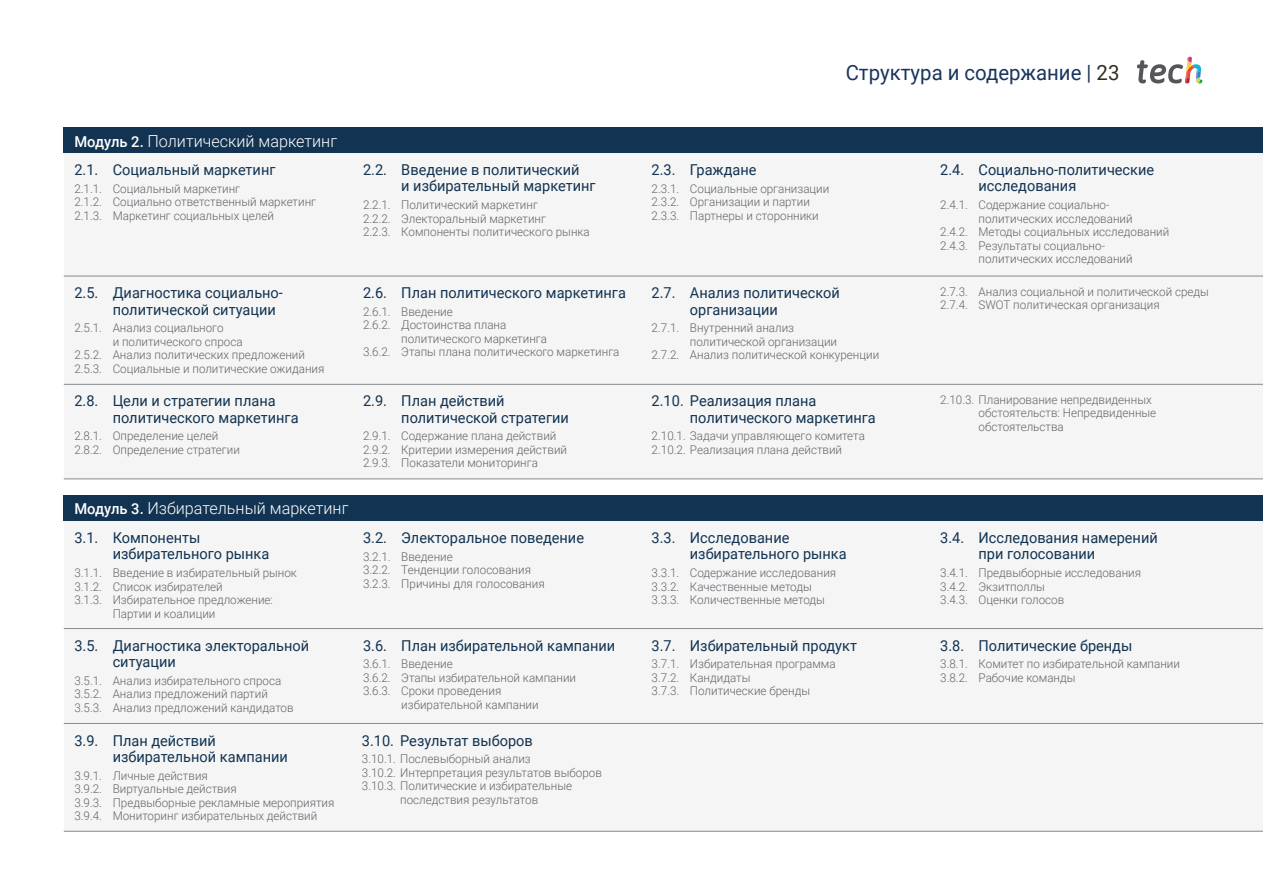
<style>
.page{position:relative;width:1263px;height:893px;background:#fff}
.page>*{position:absolute;margin:0;border:0;box-sizing:border-box;transform-origin:0 0}
.t1{font:21px "Roboto";color:#1a355c}
.t2{font:300 16.5px "Roboto";color:#fff}
.t3{font:15px/16.5px "Roboto";color:#123352}
.t4{font:300 12px/13.5px "Roboto";color:#61646a}
.s1{font-weight:500;font-size:15px}
.s2{color:#312e20}
</style>
<div class="page">
<div style="left:64px;top:153px;width:1199px;height:326px;background:#f4f5f4"></div>
<div style="left:64px;top:128px;width:1199px;height:25px;background:#123352"></div>
<hr style="left:64px;top:276px;width:1199px;height:1px;background:#878a8e">
<hr style="left:64px;top:384px;width:1199px;height:1px;background:#878a8e">
<hr style="left:64px;top:479px;width:1199px;height:1px;background:#878a8e">
<svg style="left:1137px;top:57px;width:65px;height:27px"></svg>
<div style="left:64px;top:521px;width:1199px;height:310px;background:#f4f5f4"></div>
<div style="left:64px;top:495px;width:1199px;height:26px;background:#123352"></div>
<hr style="left:64px;top:628px;width:1199px;height:1px;background:#878a8e">
<hr style="left:64px;top:723px;width:1199px;height:1px;background:#878a8e">
<hr style="left:64px;top:831px;width:1199px;height:1px;background:#878a8e">
<h2 class="t2" style="left:74px;top:129px;width:264px"><span class="s1">Модуль 2.</span> Политический маркетинг</h2>
<p class="t3" style="left:74px;top:161px;width:203px">2.1. Социальный маркетинг</p>
<p class="t4" style="left:74px;top:181px;width:243px">2.1.1. Социальный маркетинг<br>2.1.2. Социально ответственный маркетинг<br>2.1.3. Маркетинг социальных целей</p>
<p class="t3" style="left:401px;top:161px;width:196px;text-indent:-38px">2.2. Введение в политический<br>и избирательный маркетинг</p>
<p class="t4" style="left:363px;top:198px;width:228px">2.2.1. Политический маркетинг<br>2.2.2. Электоральный маркетинг<br>2.2.3. Компоненты политического рынка</p>
<p class="t3" style="left:113px;top:284px;width:172px;text-indent:-38px">2.5. Диагностика социально&shy;политической ситуации</p>
<p class="t4" style="left:74px;top:321px;width:151px">2.5.1. Анализ социального</p>
<p class="t4" style="left:113px;top:334px;width:132px">и политического спроса</p>
<p class="t4" style="left:74px;top:348px;width:232px">2.5.2. Анализ политических предложений</p>
<p class="t4" style="left:74px;top:361px;width:251px">2.5.3. Социальные и политические ожидания</p>
<p class="t3" style="left:113px;top:392px;width:187px;text-indent:-38px">2.8. Цели и стратегии плана политического маркетинга</p>
<p class="t4" style="left:74px;top:429px;width:167px">2.8.1. Определение целей<br>2.8.2. Определение стратегии</p>
<h2 class="t2" style="left:74px;top:497px;width:276px"><span class="s1">Модуль 3.</span> Избирательный маркетинг</h2>
<p class="t3" style="left:113px;top:529px;width:158px;text-indent:-38px">3.1. Компоненты избирательного рынка</p>
<p class="t4" style="left:74px;top:566px;width:224px">3.1.1. Введение в избирательный рынок</p>
<p class="t4" style="left:74px;top:579px;width:150px">3.1.2. Список избирателей</p>
<p class="t4" style="left:74px;top:593px;width:200px">3.1.3. Избирательное предложение:</p>
<p class="t4" style="left:113px;top:606px;width:104px">Партии и коалиции</p>
<p class="t3" style="left:113px;top:636px;width:198px;text-indent:-38px">3.5. Диагностика электоральной ситуации</p>
<p class="t4" style="left:74px;top:673px;width:221px">3.5.1. Анализ избирательного спроса<br>3.5.2. Анализ предложений партий<br>3.5.3. Анализ предложений кандидатов</p>
<p class="t3" style="left:113px;top:731px;width:177px;text-indent:-38px">3.9. План действий избирательной кампании</p>
<p class="t4" style="left:74px;top:768px;width:262px">3.9.1. Личные действия<br>3.9.2. Виртуальные действия<br>3.9.3. Предвыборные рекламные мероприятия 3.9.4. Мониторинг избирательных действий</p>
<p class="t3" style="left:363px;top:284px;width:264px">2.6. План политического маркетинга</p>
<p class="t4" style="left:363px;top:304px;width:91px">2.6.1. Введение</p>
<p class="t4" style="left:363px;top:318px;width:145px">2.6.2. Достоинства плана</p>
<p class="t4" style="left:401px;top:331px;width:147px">политического маркетинга</p>
<p class="t4" style="left:363px;top:345px;width:258px">3.6.2. Этапы плана политического маркетинга</p>
<p class="t3" style="left:401px;top:392px;width:169px;text-indent:-38px">2.9. План действий политической стратегии</p>
<p class="t4" style="left:363px;top:429px;width:206px">2.9.1. Содержание плана действий<br>2.9.2. Критерии измерения действий<br>2.9.3. Показатели мониторинга</p>
<p class="t3" style="left:363px;top:529px;width:222px">3.2. Электоральное поведение</p>
<p class="t4" style="left:363px;top:549px;width:183px">3.2.1. Введение<br>3.2.2. Тенденции голосования<br>3.2.3. Причины для голосования</p>
<p class="t3" style="left:363px;top:636px;width:254px">3.6. План избирательной кампании</p>
<p class="t4" style="left:363px;top:657px;width:91px">3.6.1. Введение</p>
<p class="t4" style="left:363px;top:670px;width:215px">3.6.2. Этапы избирательной кампании</p>
<p class="t4" style="left:363px;top:684px;width:140px">3.6.3. Сроки проведения</p>
<p class="t4" style="left:401px;top:697px;width:139px">избирательной кампании</p>
<p class="t3" style="left:362px;top:731px;width:172px">3.10. Результат выборов</p>
<p class="t4" style="left:362px;top:752px;width:170px">3.10.1. Послевыборный анализ</p>
<p class="t4" style="left:362px;top:765px;width:241px">3.10.2. Интерпретация результатов выборов</p>
<p class="t4" style="left:362px;top:779px;width:212px">3.10.3. Политические и избирательные</p>
<p class="t4" style="left:400px;top:792px;width:139px">последствия результатов</p>
<h1 class="t1" style="left:846px;top:57px;width:275px">Структура и содержание | <span class="s2">23</span></h1>
<p class="t3" style="left:652px;top:161px;width:106px">2.3. Граждане</p>
<p class="t4" style="left:652px;top:181px;width:179px">2.3.1. Социальные организации<br>2.3.2. Организации и партии<br>2.3.3. Партнеры и сторонники</p>
<p class="t3" style="left:978px;top:161px;width:177px;text-indent:-38px">2.4. Социально-политические исследования</p>
<p class="t4" style="left:940px;top:198px;width:171px">2.4.1. Содержание социально-</p>
<p class="t4" style="left:978px;top:211px;width:156px">политических исследований</p>
<p class="t4" style="left:940px;top:225px;width:231px">2.4.2. Методы социальных исследований</p>
<p class="t4" style="left:940px;top:238px;width:166px">2.4.3. Результаты социально-</p>
<p class="t4" style="left:978px;top:252px;width:156px">политических исследований</p>
<p class="t3" style="left:690px;top:284px;width:151px;text-indent:-38px">2.7. Анализ политической организации</p>
<p class="t4" style="left:652px;top:321px;width:144px">2.7.1. Внутренний анализ</p>
<p class="t4" style="left:690px;top:334px;width:149px">политической организации</p>
<p class="t4" style="left:652px;top:348px;width:229px">2.7.2. Анализ политической конкуренции</p>
<p class="t3" style="left:690px;top:392px;width:187px;text-indent:-38px">2.10. Реализация плана политического маркетинга</p>
<p class="t4" style="left:652px;top:429px;width:215px">2.10.1. Задачи управляющего комитета<br>2.10.2. Реализация плана действий</p>
<p class="t3" style="left:690px;top:529px;width:158px;text-indent:-38px">3.3. Исследование избирательного рынка</p>
<p class="t4" style="left:652px;top:566px;width:186px">3.3.1. Содержание исследования<br>3.3.2. Качественные методы<br>3.3.3. Количественные методы</p>
<p class="t3" style="left:652px;top:636px;width:207px">3.7. Избирательный продукт</p>
<p class="t4" style="left:652px;top:657px;width:186px">3.7.1. Избирательная программа<br>3.7.2. Кандидаты<br>3.7.3. Политические бренды</p>
<p class="t4" style="left:940px;top:284px;width:270px">2.7.3. Анализ социальной и политической среды<br>2.7.4. SWOT политическая организация</p>
<p class="t4" style="left:978px;top:392px;width:179px;text-indent:-38px">2.10.3. Планирование непредвиденных обстоятельств: Непредвиденные обстоятельства</p>
<p class="t3" style="left:978px;top:529px;width:181px;text-indent:-38px">3.4. Исследования намерений при голосовании</p>
<p class="t4" style="left:940px;top:566px;width:202px">3.4.1. Предвыборные исследования<br>3.4.2. Экзитполлы<br>3.4.3. Оценки голосов</p>
<p class="t3" style="left:940px;top:636px;width:194px">3.8. Политические бренды</p>
<p class="t4" style="left:940px;top:657px;width:241px">3.8.1. Комитет по избирательной кампании<br>3.8.2. Рабочие команды</p>
</div>
